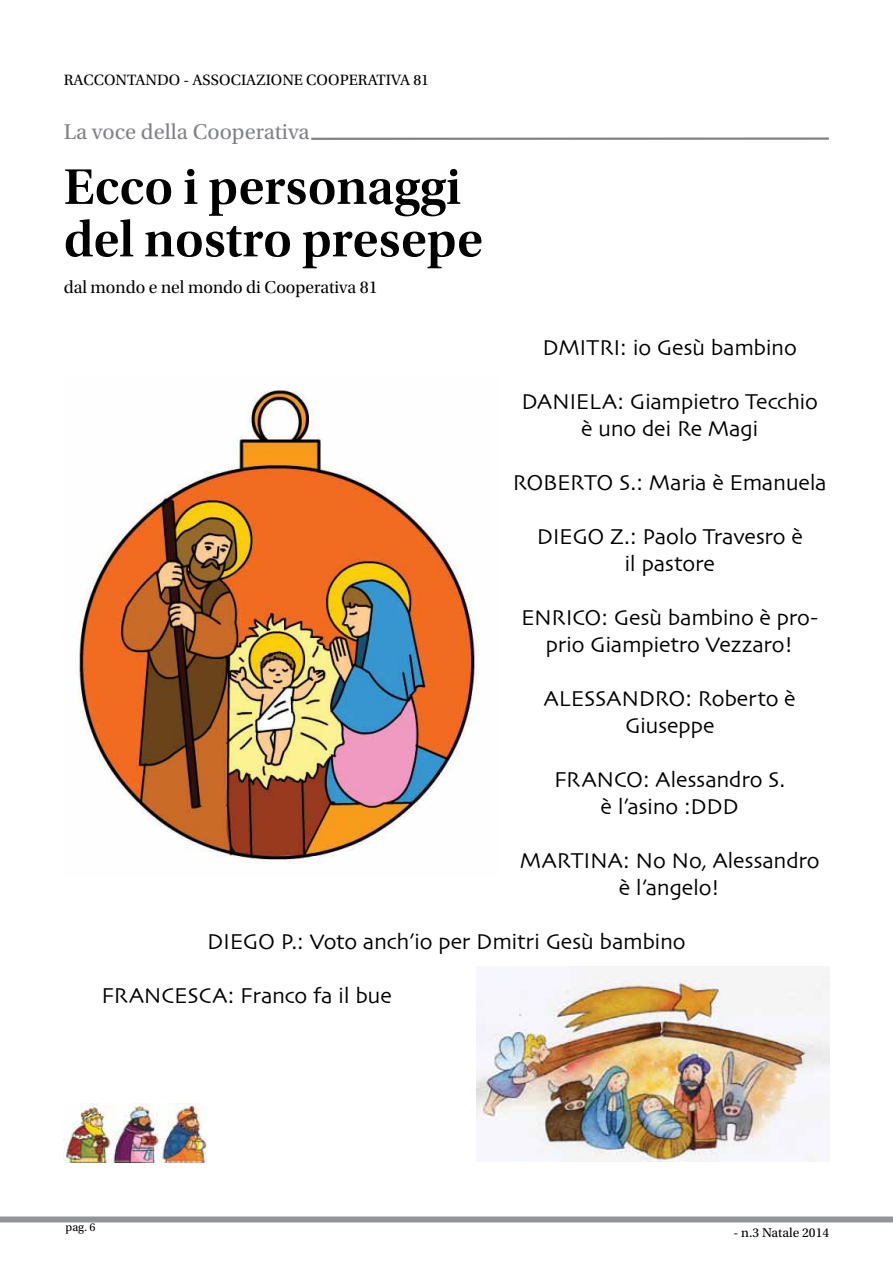
<style>
.page{position:relative;width:893px;height:1263px;background:#fff}
.page>*{position:absolute;margin:0;border:0;box-sizing:border-box;transform-origin:0 0}
.t1{font:52.5px/52.5px "Utopia Std Semibold Subh";color:#000}
.t2{font:22.5px/27px "Skia";letter-spacing:-.015em;color:#000;text-align:center}
.t3{font:22.5px "Utopia Std";color:#808285}
.t4{font:18px "Utopia Std Subh";color:#000}
.t5{font:15.75px "Utopia Std";color:#000}
.t6{font:13.5px "Utopia Std";color:#000}
.t7{font:12px "Utopia Std";color:#000}
</style>
<div class="page">
<div style="left:0;top:1216px;width:892px;height:6px;background:#939598"></div>
<img style="left:477px;top:966px;width:352px;height:196px">
<img style="left:74px;top:390px;width:402px;height:474px">
<hr style="left:311px;top:137px;width:518px;height:3px;background:#808285">
<img style="left:64px;top:1104px;width:143px;height:58px">
<p class="t5" style="left:64px;top:71px;width:367px">RACCONTANDO - ASSOCIAZIONE COOPERATIVA 81</p>
<p class="t3" style="left:64px;top:120px;width:247px">La voce della Cooperativa</p>
<h1 class="t1" style="left:64px;top:161px;width:421px">Ecco i personaggi del nostro presepe</h1>
<p class="t4" style="left:64px;top:278px;width:315px">dal mondo e nel mondo di Cooperativa 81</p>
<p class="t2" style="left:543px;top:335px;width:256px">DMITRI: io Gesù bambino</p>
<p class="t2" style="left:521px;top:389px;width:298px">DANIELA: Giampietro Tecchio è uno dei Re Magi</p>
<p class="t2" style="left:513px;top:470px;width:315px">ROBERTO S.: Maria è Emanuela</p>
<p class="t2" style="left:537px;top:524px;width:268px">DIEGO Z.: Paolo Travesro è il pastore</p>
<p class="t2" style="left:521px;top:605px;width:299px">ENRICO: Gesù bambino è pro&shy;prio Giampietro Vezzaro!</p>
<p class="t2" style="left:544px;top:686px;width:253px">ALESSANDRO: Roberto è<br>Giuseppe</p>
<p class="t2" style="left:554px;top:767px;width:233px">FRANCO: Alessandro S. è l’asino :DDD</p>
<p class="t2" style="left:520px;top:848px;width:301px">MARTINA: No No, Alessandro è l’angelo!</p>
<p class="t2" style="left:207px;top:929px;width:480px">DIEGO P.: Voto anch’io per Dmitri Gesù bambino</p>
<p class="t2" style="left:101px;top:983px;width:292px">FRANCESCA: Franco fa il bue</p>
<p class="t7" style="left:66px;top:1221px;width:32px">pag. 6</p>
<p class="t6" style="left:734px;top:1226px;width:97px">- n.3 Natale 2014</p>
</div>
